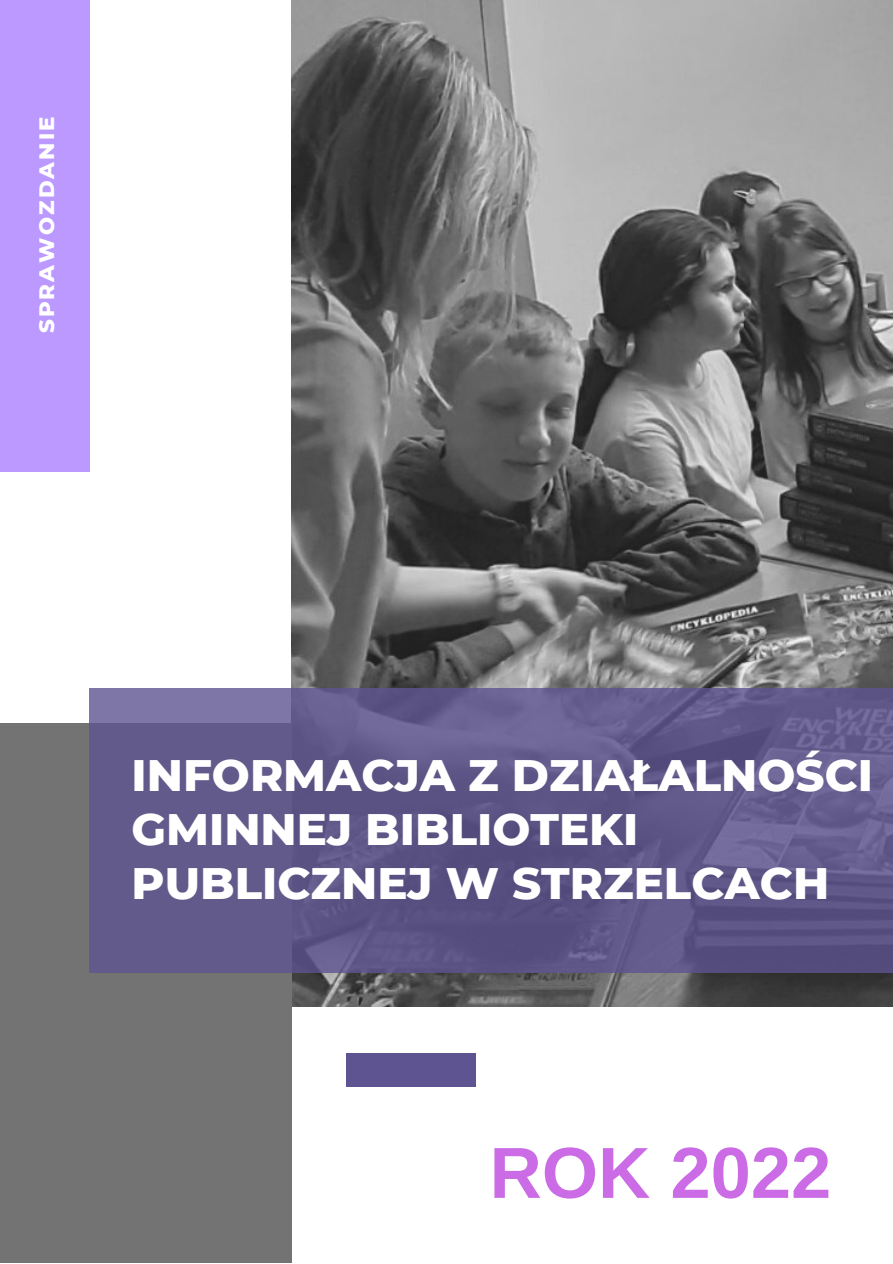
<style>
.page{position:relative;width:893px;height:1264px;background:#fff}
.page>*{position:absolute;margin:0;border:0;box-sizing:border-box;transform-origin:0 0}
.t1{font:700 72.3px "Arimo";color:#cb6ce6}
.t2{font:800 45px/54px "Montserrat";color:#fff}
.t3{font:800 21.3px "Montserrat";letter-spacing:.1em;color:#fff}
</style>
<div class="page">
<img style="left:291px;top:0;width:601px;height:1006px">
<div style="left:0;top:723px;width:291px;height:539px;background:#737373"></div>
<svg style="left:89px;top:687px;width:803px;height:285px;background:#605989"></svg>
<div style="left:0;top:0;width:89px;height:471px;background:#b9f"></div>
<div style="left:346px;top:1052px;width:129px;height:34px;background:#5d5491"></div>
<p class="t3" style="left:33px;top:333px;width:218px;rotate:-90deg">SPRAWOZDANIE</p>
<p class="t2" style="left:131px;top:747px;width:743px">INFORMACJA Z DZIAŁALNOŚCI<br>GMINNEJ BIBLIOTEKI<br>PUBLICZNEJ W STRZELCACH</p>
<h1 class="t1" style="left:489px;top:1132px;width:343px">ROK 2022</h1>
</div>
